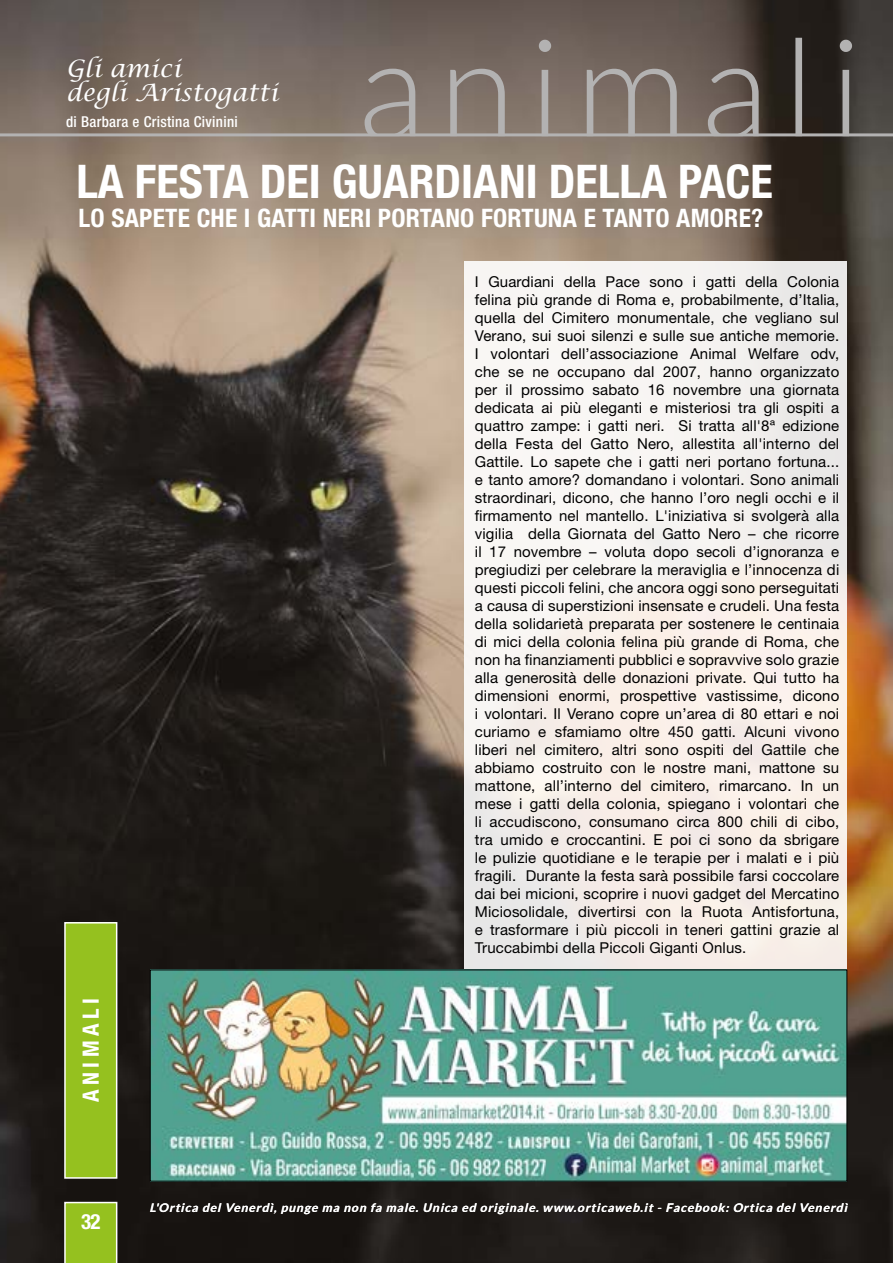
<style>
.page{position:relative;width:893px;height:1263px;background:#fff}
.page>*{position:absolute;margin:0;border:0;box-sizing:border-box;transform-origin:0 0}
.t1{font:700 condensed 46.5px "Helvetica Neue LT Std";color:#fff}
.t2{font:700 condensed 25.5px "Helvetica Neue LT Std";letter-spacing:.01em;color:#fff}
.t3{font:italic 24px/24px "Lucida Calligraphy";color:#fff}
.t4{font:700 condensed 22.5px "Helvetica Neue LT Std";letter-spacing:.2em;color:#fff}
.t5{font:700 condensed 21px "Helvetica Neue LT Std";color:#fff}
.t6{font:15px/18px "Helvetica Neue LT Std";letter-spacing:.01em;color:#000;text-align:justify}
.t7{font:500 condensed 15px "Helvetica Neue LT Std";letter-spacing:.02em;color:#fff}
.t8{font:italic 700 12px "Lato";color:#fff}
</style>
<div class="page">
<img style="left:0;top:0;width:893px;height:1263px">
<div style="left:465px;top:262px;width:382px;height:755px;background:linear-gradient(to right,#f6f3f0,#f4ede8)"></div>
<div style="left:65px;top:923px;width:52px;height:255px;background:#95c11f"></div>
<div style="left:64px;top:922px;width:53px;height:257px;border:2px solid #fff"></div>
<svg style="left:64px;top:1202px;width:53px;height:61px;background:#9bc42e"></svg>
<img style="left:152px;top:971px;width:693px;height:208px">
<hr style="left:0;top:133px;width:893px;height:3px;background:#b3b2b2">
<svg style="left:365px;top:38px;width:487px;height:96px;background:#716760"></svg>
<h3 class="t3" style="left:66px;top:58px;width:214px">Gli amici<br>degli Aristogatti</h3>
<p class="t7" style="left:66px;top:112px;width:173px">di Barbara e Cristina Civinini</p>
<h1 class="t1" style="left:76px;top:153px;width:698px">LA FESTA DEI GUARDIANI DELLA PACE</h1>
<h2 class="t2" style="left:78px;top:202px;width:686px">LO SAPETE CHE I GATTI NERI PORTANO FORTUNA E TANTO AMORE?</h2>
<h3 class="t4" style="left:77px;top:1102px;width:105px;rotate:-90deg">ANIMALI</h3>
<h3 class="t5" style="left:81px;top:1209px;width:21px">32</h3>
<p class="t6" style="left:475px;top:272px;width:366px">I Guardiani della Pace sono i gatti della Colonia felina più grande di Roma e, probabilmente, d’Italia, quella del Cimitero monumentale, che vegliano sul Verano, sui suoi silenzi e sulle sue antiche memorie.<br>I volontari dell’associazione Animal Welfare odv, che se ne occupano dal 2007, hanno organizzato per il prossimo sabato 16 novembre una giornata dedicata ai più eleganti e misteriosi tra gli ospiti a quattro zampe: i gatti neri. Si tratta all'8ª edizione della Festa del Gatto Nero, allestita all'interno del Gattile. Lo sapete che i gatti neri portano fortuna... e tanto amore? domandano i volontari. Sono animali straordinari, dicono, che hanno l’oro negli occhi e il firmamento nel mantello. L'iniziativa si svolgerà alla vigilia della Giornata del Gatto Nero – che ricorre il 17 novembre – voluta dopo secoli d’ignoranza e pregiudizi per celebrare la meraviglia e l’innocenza di questi piccoli felini, che ancora oggi sono perseguitati a causa di superstizioni insensate e crudeli. Una festa della solidarietà preparata per sostenere le centinaia di mici della colonia felina più grande di Roma, che non ha finanziamenti pubblici e sopravvive solo grazie alla generosità delle donazioni private. Qui tutto ha dimensioni enormi, prospettive vastissime, dicono i volontari. Il Verano copre un’area di 80 ettari e noi curiamo e sfamiamo oltre 450 gatti. Alcuni vivono liberi nel cimitero, altri sono ospiti del Gattile che abbiamo costruito con le nostre mani, mattone su mattone, all’interno del cimitero, rimarcano. In un mese i gatti della colonia, spiegano i volontari che li accudiscono, consumano circa 800 chili di cibo, tra umido e croccantini. E poi ci sono da sbrigare le pulizie quotidiane e le terapie per i malati e i più fragili. Durante la festa sarà possibile farsi coccolare dai bei micioni, scoprire i nuovi gadget del Mercatino Miciosolidale, divertirsi con la Ruota Antisfortuna, e trasformare i più piccoli in teneri gattini grazie al Truccabimbi della Piccoli Giganti Onlus.</p>
<p class="t8" style="left:150px;top:1201px;width:702px">L'Ortica del Venerdì, punge ma non fa male. Unica ed originale. www.orticaweb.it - Facebook: Ortica del Venerdì</p>
</div>
